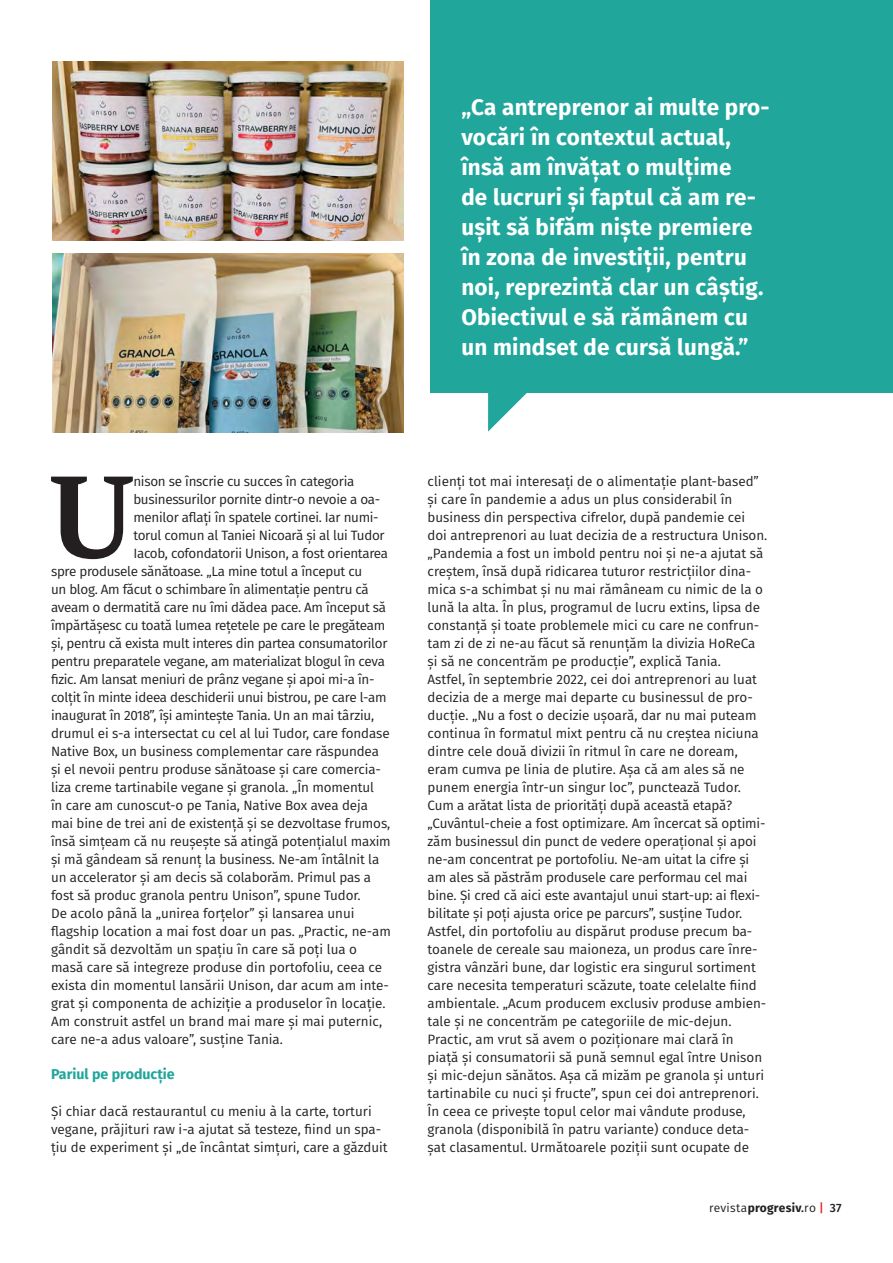
<style>
.page{position:relative;width:893px;height:1263px;background:#fff}
.page>*{position:absolute;margin:0;border:0;box-sizing:border-box;transform-origin:0 0}
.t1{font:700 116.4px "PT Serif";color:#231f20}
.t2{font:700 22.5px/30px "Fira Sans";letter-spacing:.01em;color:#fff}
.t3{font:700 14.25px "Fira Sans";color:#20a69b}
.t4{font:13.5px/18px "Fira Sans";letter-spacing:-.005em;color:#231f20}
.t5{font:12px "Fira Sans";letter-spacing:.02em;color:#231f20}
.s1{font-weight:700}
.s2{font-weight:500}
.s3{font-weight:500;color:#e9262a}
</style>
<div class="page">
<div style="left:430px;top:0;width:463px;height:392px;background:#20a69b"></div>
<svg style="left:488px;top:392px;width:68px;height:40px"></svg>
<img style="left:52px;top:62px;width:351px;height:179px">
<img style="left:52px;top:254px;width:351px;height:179px">
<p class="t2" style="left:461px;top:90px;width:310px">„Ca antreprenor ai multe pro&shy;vocări în contextul actual, însă am învățat o mulțime<br>de lucruri și faptul că am re&shy;ușit să bifăm niște premiere în zona de investiții, pentru noi, reprezintă clar un câștig.<br>Obiectivul e să rămânem cu un mindset de cursă lungă.”</p>
<h1 class="t1" style="left:50px;top:441px;width:85px">U</h1>
<p class="t4" style="left:133px;top:472px;width:222px">nison se înscrie cu succes în categoria</p>
<p class="t4" style="left:133px;top:490px;width:248px">businessurilor pornite dintr-o nevoie a oa-</p>
<p class="t4" style="left:133px;top:508px;width:247px">menilor aflați în spatele cortinei. Iar numi-</p>
<p class="t4" style="left:133px;top:526px;width:253px">torul comun al Taniei Nicoară și al lui Tudor</p>
<p class="t4" style="left:133px;top:544px;width:256px">Iacob, cofondatorii Unison, a fost orientarea</p>
<p class="t4" style="left:51px;top:562px;width:313px">spre produsele sănătoase. „La mine totul a început cu</p>
<p class="t4" style="left:51px;top:580px;width:319px">un blog. Am făcut o schimbare în alimentație pentru că</p>
<p class="t4" style="left:51px;top:598px;width:337px">aveam o dermatită care nu îmi dădea pace. Am început să</p>
<p class="t4" style="left:51px;top:616px;width:336px">împărtășesc cu toată lumea rețetele pe care le pregăteam</p>
<p class="t4" style="left:51px;top:634px;width:338px">și, pentru că exista mult interes din partea consumatorilor</p>
<p class="t4" style="left:51px;top:652px;width:335px">pentru preparatele vegane, am materializat blogul în ceva</p>
<p class="t4" style="left:51px;top:670px;width:325px">fizic. Am lansat meniuri de prânz vegane și apoi mi-a în-</p>
<p class="t4" style="left:51px;top:688px;width:337px">colțit în minte ideea deschiderii unui bistrou, pe care l-am</p>
<p class="t4" style="left:51px;top:706px;width:325px">inaugurat în 2018”, își amintește Tania. Un an mai târziu,</p>
<p class="t4" style="left:51px;top:724px;width:340px">drumul ei s-a intersectat cu cel al lui Tudor, care fondase</p>
<p class="t4" style="left:51px;top:742px;width:329px">Native Box, un business complementar care răspundea</p>
<p class="t4" style="left:51px;top:760px;width:331px">și el nevoii pentru produse sănătoase și care comercia-</p>
<p class="t4" style="left:51px;top:778px;width:325px">liza creme tartinabile vegane și granola. „În momentul</p>
<p class="t4" style="left:51px;top:796px;width:318px">în care am cunoscut-o pe Tania, Native Box avea deja</p>
<p class="t4" style="left:51px;top:814px;width:341px">mai bine de trei ani de existență și se dezvoltase frumos,</p>
<p class="t4" style="left:51px;top:832px;width:341px">însă simțeam că nu reușește să atingă potențialul maxim</p>
<p class="t4" style="left:51px;top:850px;width:330px">și mă gândeam să renunț la business. Ne-am întâlnit la</p>
<p class="t4" style="left:51px;top:868px;width:322px">un accelerator și am decis să colaborăm. Primul pas a</p>
<p class="t4" style="left:51px;top:886px;width:311px">fost să produc granola pentru Unison”, spune Tudor.</p>
<p class="t4" style="left:51px;top:904px;width:305px">De acolo până la „unirea forțelor” și lansarea unui</p>
<p class="t4" style="left:51px;top:922px;width:341px">flagship location a mai fost doar un pas. „Practic, ne-am</p>
<p class="t4" style="left:51px;top:940px;width:308px">gândit să dezvoltăm un spațiu în care să poți lua o</p>
<p class="t4" style="left:51px;top:958px;width:333px">masă care să integreze produse din portofoliu, ceea ce</p>
<p class="t4" style="left:51px;top:976px;width:339px">exista din momentul lansării Unison, dar acum am inte-</p>
<p class="t4" style="left:51px;top:994px;width:336px">grat și componenta de achiziție a produselor în locație.</p>
<p class="t4" style="left:51px;top:1012px;width:333px">Am construit astfel un brand mai mare și mai puternic,</p>
<p class="t4" style="left:51px;top:1030px;width:233px">care ne-a adus valoare”, susține Tania.</p>
<p class="t3" style="left:51px;top:1062px;width:125px">Pariul pe producție</p>
<p class="t4" style="left:51px;top:1102px;width:338px">Și chiar dacă restaurantul cu meniu à la carte, torturi vegane, prăjituri raw i-a ajutat să testeze, fiind un spa&shy;țiu de experiment și „de încântat simțuri, care a găzduit</p>
<p class="t4" style="left:428px;top:472px;width:341px">clienți tot mai interesați de o alimentație plant-based” și care în pandemie a adus un plus considerabil în business din perspectiva cifrelor, după pandemie cei doi antreprenori au luat decizia de a restructura Unison. „Pandemia a fost un imbold pentru noi și ne-a ajutat să creștem, însă după ridicarea tuturor restricțiilor dina&shy;mica s-a schimbat și nu mai rămâneam cu nimic de la o lună la alta. În plus, programul de lucru extins, lipsa de constanță și toate problemele mici cu care ne confrun&shy;tam zi de zi ne-au făcut să renunțăm la divizia HoReCa și să ne concentrăm pe producție”, explică Tania.<br>Astfel, în septembrie 2022, cei doi antreprenori au luat decizia de a merge mai departe cu businessul de pro&shy;ducție. „Nu a fost o decizie ușoară, dar nu mai puteam continua în formatul mixt pentru că nu creștea niciuna dintre cele două divizii în ritmul în care ne doream, eram cumva pe linia de plutire. Așa că am ales să ne punem energia într-un singur loc”, punctează Tudor.<br>Cum a arătat lista de priorități după această etapă? „Cuvântul-cheie a fost optimizare. Am încercat să optimi&shy;zăm businessul din punct de vedere operațional și apoi ne-am concentrat pe portofoliu. Ne-am uitat la cifre și am ales să păstrăm produsele care performau cel mai bine. Și cred că aici este avantajul unui start-up: ai flexi&shy;bilitate și poți ajusta orice pe parcurs”, susține Tudor.<br>Astfel, din portofoliu au dispărut produse precum ba&shy;toanele de cereale sau maioneza, un produs care înre&shy;gistra vânzări bune, dar logistic era singurul sortiment care necesita temperaturi scăzute, toate celelalte fiind ambientale. „Acum producem exclusiv produse ambien&shy;tale și ne concentrăm pe categoriile de mic-dejun.<br>Practic, am vrut să avem o poziționare mai clară în piață și consumatorii să pună semnul egal între Unison și mic-dejun sănătos. Așa că mizăm pe granola și unturi tartinabile cu nuci și fructe”, spun cei doi antreprenori.<br>În ceea ce privește topul celor mai vândute produse, granola (disponibilă în patru variante) conduce deta&shy;șat clasamentul. Următoarele poziții sunt ocupate de</p>
<p class="t5" style="left:709px;top:1199px;width:134px">revista<span class="s1">progresiv</span><span class="s2">.</span>ro <span class="s3">|</span> <span class="s2">37</span></p>
</div>
